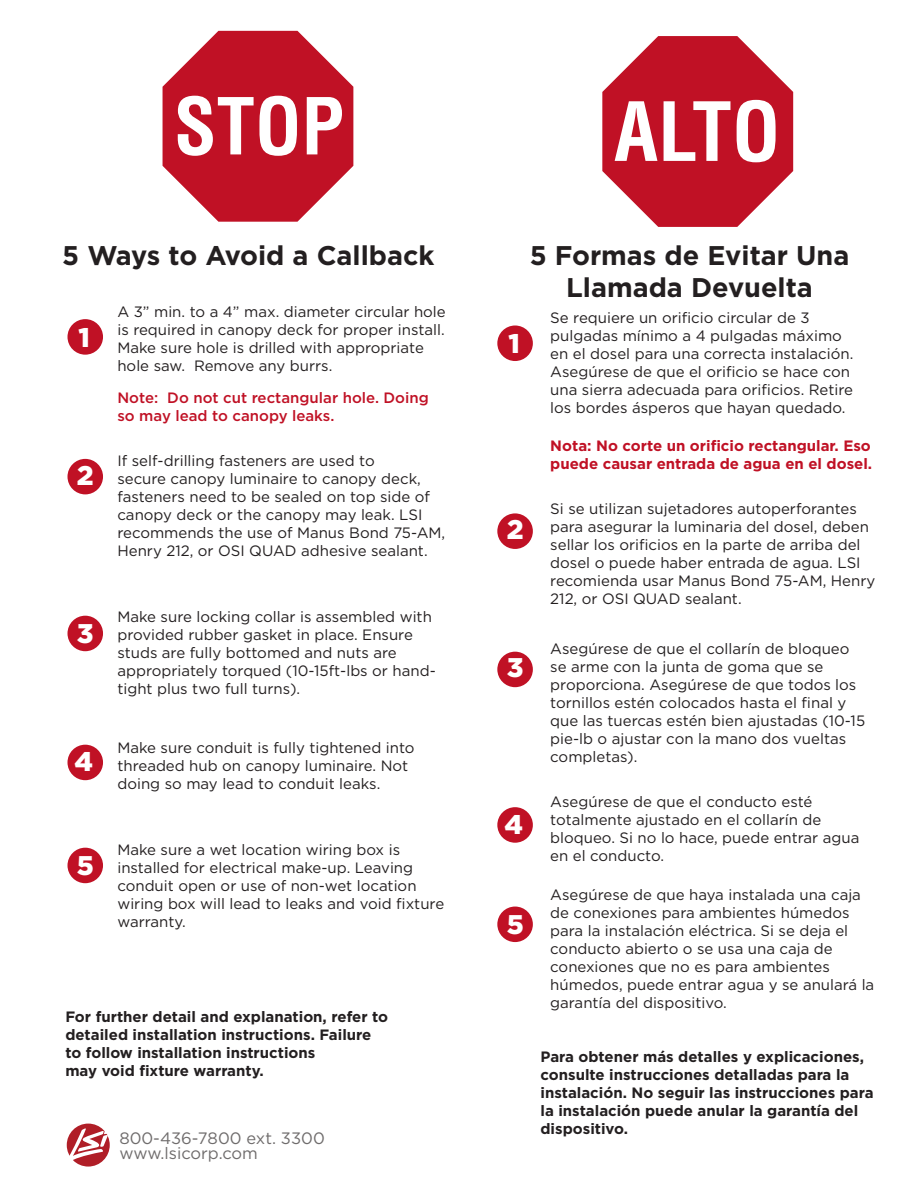
<style>
.page{position:relative;width:918px;height:1188px;background:#fff}
.page>*{position:absolute;margin:0;border:0;box-sizing:border-box;transform-origin:0 0}
.t1{font:700 condensed 79.5px "Helvetica";color:#fff}
.t2{font:700 condensed 76.5px "Helvetica";color:#fff}
.t3{font:700 27px/32.4px "Gotham";color:#231f20;text-align:center}
.t4{font:900 27px "Gotham";color:#fff}
.t5{font:16.5px "Gotham";color:#6f6c6c}
.New_Bulleted_Text{font:15px/18px "Gotham";color:#231f20}
.t6{font:700 15px/18px "Gotham";color:#231f20}
.New_Bulleted_Text-2{font:700 15px/18px "Gotham";color:#c01125}
.New_Bulleted_Text-3{font:500 15px/18px "Gotham";color:#c01125}
</style>
<div class="page">
<div style="left:67px;top:319px;width:36px;height:36px;background:#c01125;border-radius:50%"></div>
<div style="left:67px;top:459px;width:36px;height:35px;background:#c01125;border-radius:50%"></div>
<div style="left:67px;top:616px;width:36px;height:35px;background:#c01125;border-radius:50%"></div>
<div style="left:67px;top:745px;width:36px;height:35px;background:#c01125;border-radius:50%"></div>
<div style="left:67px;top:848px;width:36px;height:35px;background:#c01125;border-radius:50%"></div>
<div style="left:67px;top:1124px;width:43px;height:43px;background:#b01e27;border-radius:50%"></div>
<svg style="left:69px;top:1128px;width:39px;height:33px"></svg>
<svg style="left:163px;top:31px;width:190px;height:191px"></svg>
<svg style="left:602px;top:36px;width:191px;height:191px"></svg>
<div style="left:497px;top:326px;width:36px;height:35px;background:#c01125;border-radius:50%"></div>
<div style="left:497px;top:513px;width:36px;height:36px;background:#c01125;border-radius:50%"></div>
<div style="left:497px;top:652px;width:36px;height:35px;background:#c01125;border-radius:50%"></div>
<div style="left:497px;top:807px;width:36px;height:36px;background:#c01125;border-radius:50%"></div>
<div style="left:497px;top:907px;width:36px;height:35px;background:#c01125;border-radius:50%"></div>
<p class="t2" style="left:174px;top:79px;width:172px">STOP</p>
<p class="t3" style="left:62px;top:239px;width:374px">5 Ways to Avoid a Callback</p>
<p class="t4" style="left:79px;top:318px;width:13px">1</p>
<p class="t4" style="left:77px;top:457px;width:18px">2</p>
<p class="t4" style="left:77px;top:615px;width:18px">3</p>
<p class="t4" style="left:75px;top:743px;width:20px">4</p>
<p class="t4" style="left:77px;top:847px;width:19px">5</p>
<p class="New_Bulleted_Text" style="left:117px;top:303px;width:330px">A 3” min. to a 4” max. diameter circular hole is required in canopy deck for proper install.<br>Make sure hole is drilled with appropriate hole saw. Remove any burrs.</p>
<p class="New_Bulleted_Text-3" style="left:117px;top:388px;width:313px">Note: Do not cut rectangular hole. Doing so may lead to canopy leaks.</p>
<p class="New_Bulleted_Text" style="left:117px;top:452px;width:329px">If self-drilling fasteners are used to<br>secure canopy luminaire to canopy deck, fasteners need to be sealed on top side of canopy deck or the canopy may leak. LSI recommends the use of Manus Bond 75-AM, Henry 212, or OSI QUAD adhesive sealant.</p>
<p class="New_Bulleted_Text" style="left:117px;top:607px;width:320px">Make sure locking collar is assembled with provided rubber gasket in place. Ensure studs are fully bottomed and nuts are appropriately torqued (10-15ft-lbs or hand&shy;tight plus two full turns).</p>
<p class="New_Bulleted_Text" style="left:117px;top:738px;width:299px">Make sure conduit is fully tightened into threaded hub on canopy luminaire. Not doing so may lead to conduit leaks.</p>
<p class="New_Bulleted_Text" style="left:117px;top:840px;width:328px">Make sure a wet location wiring box is installed for electrical make-up. Leaving conduit open or use of non-wet location wiring box will lead to leaks and void fixture warranty.</p>
<p class="t6" style="left:65px;top:1008px;width:324px">For further detail and explanation, refer to</p>
<p class="t6" style="left:65px;top:1026px;width:308px">detailed installation instructions. Failure to follow installation instructions<br>may void fixture warranty.</p>
<p class="t5" style="left:119px;top:1128px;width:207px">800-436-7800 ext. 3300</p>
<p class="t5" style="left:119px;top:1143px;width:140px">www.lsicorp.com</p>
<p class="t1" style="left:614px;top:82px;width:168px">ALTO</p>
<p class="t4" style="left:508px;top:325px;width:13px">1</p>
<p class="t4" style="left:507px;top:511px;width:18px">2</p>
<p class="t4" style="left:507px;top:649px;width:18px">3</p>
<p class="t4" style="left:504px;top:806px;width:20px">4</p>
<p class="t4" style="left:507px;top:906px;width:19px">5</p>
<p class="t3" style="left:530px;top:239px;width:321px">5 Formas de Evitar Una<br>Llamada Devuelta</p>
<p class="New_Bulleted_Text" style="left:550px;top:308px;width:305px">Se requiere un orificio circular de 3 pulgadas mínimo a 4 pulgadas máximo en el dosel para una correcta instalación.<br>Asegúrese de que el orificio se hace con una sierra adecuada para orificios. Retire los bordes ásperos que hayan quedado.</p>
<p class="New_Bulleted_Text-2" style="left:550px;top:436px;width:323px">Nota: No corte un orificio rectangular. Eso puede causar entrada de agua en el dosel.</p>
<p class="New_Bulleted_Text" style="left:550px;top:499px;width:327px">Si se utilizan sujetadores autoperforantes para asegurar la luminaria del dosel, deben sellar los orificios en la parte de arriba del dosel o puede haber entrada de agua. LSI recomienda usar Manus Bond 75-AM, Henry 212, or OSI QUAD sealant.</p>
<p class="New_Bulleted_Text" style="left:550px;top:640px;width:316px">Asegúrese de que el collarín de bloqueo se arme con la junta de goma que se proporciona. Asegúrese de que todos los tornillos estén colocados hasta el final y que las tuercas estén bien ajustadas (10-15 pie-lb o ajustar con la mano dos vueltas completas).</p>
<p class="New_Bulleted_Text" style="left:550px;top:793px;width:311px">Asegúrese de que el conducto esté totalmente ajustado en el collarín de bloqueo. Si no lo hace, puede entrar agua en el conducto.</p>
<p class="New_Bulleted_Text" style="left:550px;top:885px;width:326px">Asegúrese de que haya instalada una caja de conexiones para ambientes húmedos para la instalación eléctrica. Si se deja el conducto abierto o se usa una caja de conexiones que no es para ambientes húmedos, puede entrar agua y se anulará la garantía del dispositivo.</p>
<p class="t6" style="left:541px;top:1047px;width:335px">Para obtener más detalles y explicaciones, consulte instrucciones detalladas para la instalación. No seguir las instrucciones para la instalación puede anular la garantía del dispositivo.</p>
</div>
